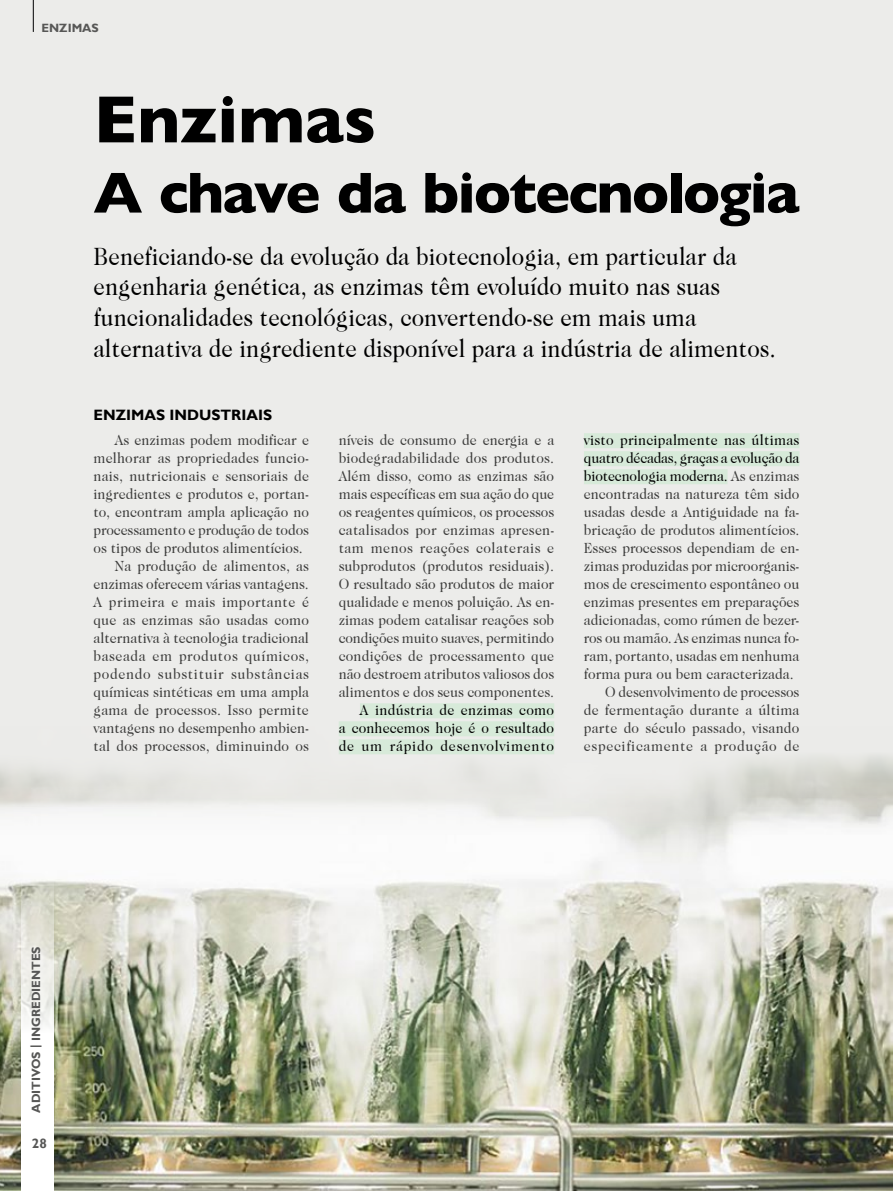
<style>
.page{position:relative;width:893px;height:1191px;background:#ececea}
.page>*{position:absolute;margin:0;border:0;box-sizing:border-box;transform-origin:0 0}
.t1{font:700 67.5px "Gill Sans";color:#000}
.t2{font:700 58.5px "Gill Sans";letter-spacing:-.03em;color:#000}
.t3{font:25.5px/30.6px "Caslon 224 IT Cby BT";color:#000;scale:.9 1}
.t4{font:15px/18px "Caslon 224 IT Cby BT";color:#3c3c3b;text-align:justify;scale:.93 1}
.t5{font:15px/18px "Caslon 224 IT Cby BT";letter-spacing:.01em;color:#000;text-align:justify;scale:.93 1}
.t6{font:15px "Caslon 224 IT Cby BT";letter-spacing:-.015em;color:#000;scale:.93 1}
.t7{font:15px "Caslon 224 IT Cby BT";letter-spacing:-.01em;color:#000;scale:.93 1}
.t8{font:15px "Caslon 224 IT Cby BT";letter-spacing:.05em;color:#3c3c3b;scale:.93 1}
.t9{font:15px "Caslon 224 IT Cby BT";letter-spacing:.02em;color:#3c3c3b;scale:.93 1}
.t10{font:15px "Caslon 224 IT Cby BT";letter-spacing:.04em;color:#3c3c3b;scale:.93 1}
.t11{font:15px "Caslon 224 IT Cby BT";letter-spacing:.045em;color:#3c3c3b;scale:.93 1}
.t12{font:15px "Caslon 224 IT Cby BT";letter-spacing:.03em;color:#3c3c3b;scale:.93 1}
.t13{font:700 15px "Gill Sans";color:#000}
.t14{font:700 13.5px "Gill Sans";color:#575756}
.t15{font:700 12px "Gill Sans";color:#575756}
.s1{color:#3c3c3b}
.s2{font-style:inherit}
</style>
<div class="page">
<img style="left:0;top:756px;width:893px;height:435px">
<div style="left:360px;top:703px;width:194px;height:15px;background:#d7ead9"></div>
<div style="left:339px;top:721px;width:215px;height:15px;background:#d7ead9"></div>
<div style="left:339px;top:739px;width:215px;height:15px;background:#d7ead9"></div>
<div style="left:584px;top:433px;width:215px;height:15px;background:#d7ead9"></div>
<div style="left:584px;top:451px;width:215px;height:15px;background:#d7ead9"></div>
<div style="left:584px;top:469px;width:143px;height:15px;background:#d7ead9"></div>
<svg style="left:21px;top:763px;width:32px;height:428px;fill:#fafaf9"></svg>
<hr style="left:33px;top:0;width:1px;height:32px;background:#000">
<p class="t15" style="left:42px;top:21px;width:59px">ENZIMAS</p>
<h1 class="t1" style="left:94px;top:66px;width:284px">Enzimas</h1>
<h2 class="t2" style="left:94px;top:146px;width:707px">A chave da biotecnologia</h2>
<p class="t3" style="left:94px;top:240px;width:760px">Beneficiando-se da evolução da biotecnologia, em particular da engenharia genética, as enzimas têm evoluído muito nas suas funcionalidades tecnológicas, convertendo-se em mais uma alternativa de ingrediente disponível para a indústria de alimentos.</p>
<p class="t13" style="left:94px;top:405px;width:180px">ENZIMAS INDUSTRIAIS</p>
<p class="t4" style="left:115px;top:431px;width:210px">As enzimas podem modificar e</p>
<p class="t4" style="left:94px;top:449px;width:233px">melhorar as propriedades funcio-</p>
<p class="t4" style="left:94px;top:467px;width:233px">nais, nutricionais e sensoriais de</p>
<p class="t4" style="left:94px;top:485px;width:233px">ingredientes e produtos e, portan-</p>
<p class="t4" style="left:94px;top:503px;width:233px">to, encontram ampla aplicação no</p>
<p class="t4" style="left:94px;top:521px;width:233px">processamento e produção de todos</p>
<p class="t4" style="left:94px;top:539px;width:227px">os tipos de produtos alimentícios.</p>
<p class="t4" style="left:115px;top:557px;width:210px">Na produção de alimentos, as</p>
<p class="t4" style="left:94px;top:575px;width:233px">enzimas oferecem várias vantagens.</p>
<p class="t12" style="left:94px;top:593px;width:233px">A primeira e mais importante é</p>
<p class="t4" style="left:94px;top:611px;width:233px">que as enzimas são usadas como</p>
<p class="t4" style="left:94px;top:629px;width:233px">alternativa à tecnologia tradicional</p>
<p class="t10" style="left:94px;top:647px;width:233px">baseada em produtos químicos,</p>
<p class="t8" style="left:94px;top:665px;width:233px">podendo substituir substâncias</p>
<p class="t4" style="left:94px;top:683px;width:233px">químicas sintéticas em uma ampla</p>
<p class="t9" style="left:94px;top:701px;width:233px">gama de processos. Isso permite</p>
<p class="t4" style="left:94px;top:719px;width:233px">vantagens no desempenho ambien-</p>
<p class="t4" style="left:94px;top:737px;width:233px">tal dos processos, diminuindo os</p>
<p class="t4" style="left:339px;top:431px;width:233px">níveis de consumo de energia e a biodegradabilidade dos produtos.<br>Além disso, como as enzimas são mais específicas em sua ação do que os reagentes químicos, os processos catalisados por enzimas apresen&shy;tam menos reações colaterais e subprodutos (produtos residuais).<br>O resultado são produtos de maior qualidade e menos poluição. As en&shy;zimas podem catalisar reações sob condições muito suaves, permitindo condições de processamento que não destroem atributos valiosos dos alimentos e dos seus componentes.</p>
<p class="t5" style="left:339px;top:701px;width:233px;text-indent:21px">A indústria de enzimas como a conhecemos hoje é o resultado de um rápido desenvolvimento</p>
<p class="t5" style="left:584px;top:431px;width:233px">visto principalmente nas últimas</p>
<p class="t6" style="left:584px;top:449px;width:233px">quatro décadas, graças a evolução da</p>
<p class="t7" style="left:584px;top:467px;width:233px">biotecno logia moderna. <span class="s1">As enzimas</span></p>
<p class="t4" style="left:584px;top:485px;width:233px">encontradas na natureza têm sido</p>
<p class="t4" style="left:584px;top:503px;width:233px">usadas desde a Antiguidade na fa-</p>
<p class="t4" style="left:584px;top:521px;width:233px">bricação de produtos alimentícios.</p>
<p class="t4" style="left:584px;top:539px;width:233px">Esses processos dependiam de en-</p>
<p class="t4" style="left:584px;top:557px;width:233px">zimas produzidas por microorganis-</p>
<p class="t4" style="left:584px;top:575px;width:233px">mos de crescimento espontâneo ou</p>
<p class="t4" style="left:584px;top:593px;width:233px">enzimas presentes em preparações</p>
<p class="t4" style="left:584px;top:611px;width:233px">adicionadas, como rúmen de bezer-</p>
<p class="t4" style="left:584px;top:629px;width:233px">ros ou mamão. As enzimas nunca fo-</p>
<p class="t4" style="left:584px;top:647px;width:233px">ram, portanto, usadas em nenhuma</p>
<p class="t4" style="left:584px;top:665px;width:227px">forma pura ou bem caracterizada.</p>
<p class="t4" style="left:605px;top:683px;width:210px">O desenvolvimento de processos</p>
<p class="t4" style="left:584px;top:701px;width:233px">de fermentação durante a última</p>
<p class="t4" style="left:584px;top:719px;width:233px">parte do século passado, visando</p>
<p class="t11" style="left:584px;top:737px;width:233px">especificamente a produção de</p>
<p class="t15" style="left:29px;top:1112px;width:167px;rotate:-90deg">ADITIVOS <span class="s2">|</span> INGREDIENTES</p>
<p class="t14" style="left:32px;top:1135px;width:16px">28</p>
</div>
